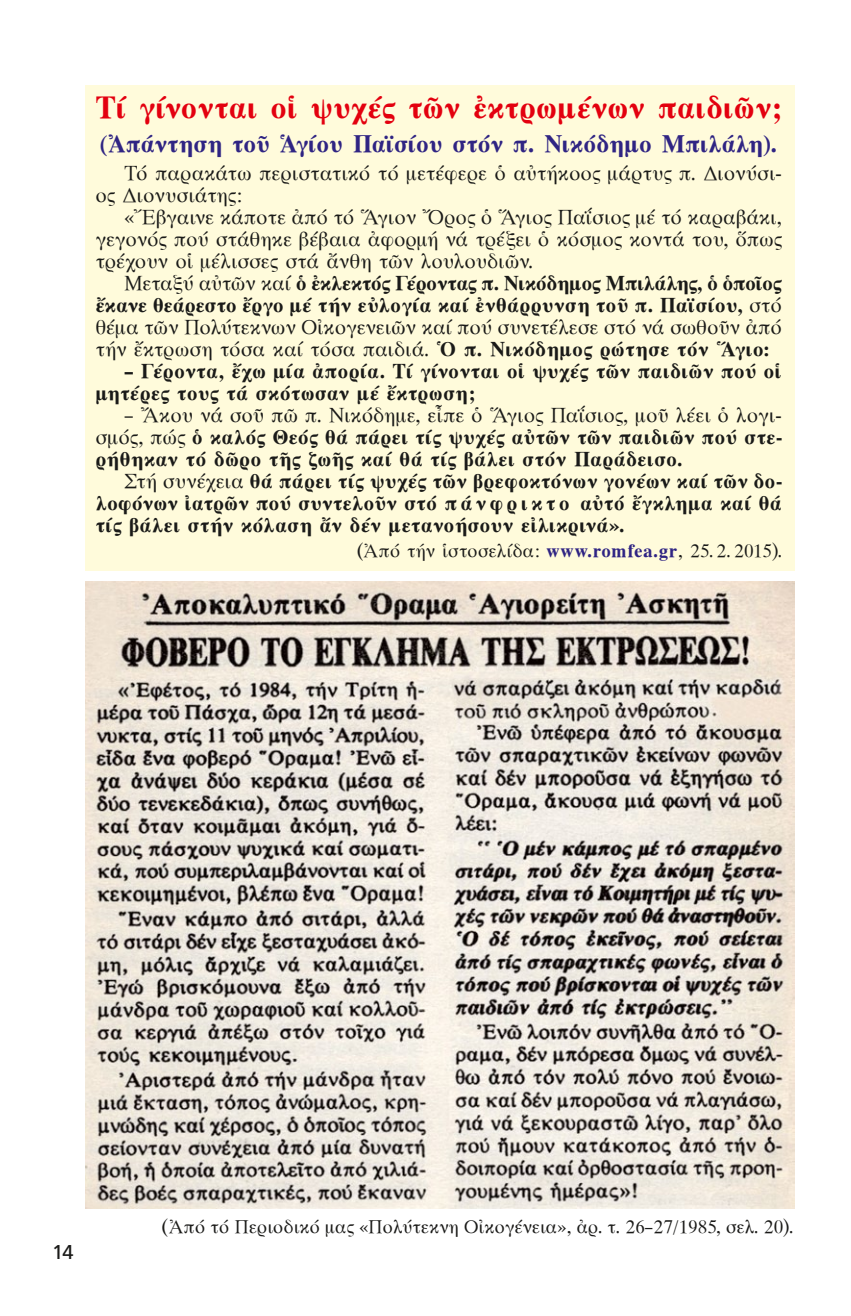
<style>
.page{position:relative;width:851px;height:1316px;background:#fff}
.page>*{position:absolute;margin:0;border:0;box-sizing:border-box;transform-origin:0 0}
.t1{font:700 32px "Mg Old Times UC Pol";letter-spacing:-.005em;color:#e3000f}
.t2{font:700 25px "Mg Old Times UC Pol";letter-spacing:-.015em;color:#2f2483}
.t3{font:21px/22px "Mg Old Times UC Pol Normal";color:#1a1a18}
.t4{font:700 21px/22px "Mg Old Times UC Pol";letter-spacing:.005em;color:#1a1a18}
.t5{font:700 21px/22px "Mg Old Times UC Pol";letter-spacing:-.015em;color:#1a1a18;text-align:right}
.t6{font:20px "PF Catalog Poly";color:#1a1a18}
.t7{font:19px "Mg Old Times UC Pol Normal";color:#1a1a18}
.s1{font-family:"Mg Old Times UC Pol Normal";font-weight:400}
.s2{font-family:"Mg Old Times UC Pol";font-weight:700}
.s3{font-family:"Mg Old Times UC Pol";font-weight:700;color:#2f2483}
</style>
<div class="page">
<div style="left:85px;top:85px;width:709px;height:485px;background:#fffbdb"></div>
<img style="left:85px;top:581px;width:709px;height:626px">
<h1 class="t1" style="left:96px;top:91px;width:687px">Τί γίνονται οἱ ψυχές τῶν ἐκτρωμένων παιδιῶν;</h1>
<p class="t2" style="left:101px;top:130px;width:679px">(Ἀπάντηση τοῦ Ἁγίου Παϊσίου στόν π. Νικόδημο Μπιλάλη).</p>
<p class="t3" style="left:96px;top:162px;width:687px;text-indent:28px">Τό παρακάτω περιστατικό τό μετέφερε ὁ αὐτήκοος μάρτυς π. Διονύσι&shy;ος Διονυσιάτης:</p>
<p class="t3" style="left:96px;top:206px;width:688px;text-align:justify;text-indent:28px">«Ἔβγαινε κάποτε ἀπό τό Ἅγιον Ὄρος ὁ Ἅγιος Παΐσιος μέ τό καραβάκι, γεγονός πού στάθηκε βέβαια ἀφορμή νά τρέξει ὁ κόσμος κοντά του, ὅπως τρέχουν οἱ μέλισσες στά ἄνθη τῶν λουλουδιῶν.</p>
<p class="t5" style="left:96px;top:272px;width:687px"><span class="s1">Μεταξύ αὐτῶν καί</span> ὁ ἐκλεκτός Γέροντας π. Νικόδημος Μπιλάλης, ὁ ὁποῖος ἔκανε θεάρεστο ἔργο μέ τήν εὐλογία καί ἐνθάρρυνση τοῦ π. Παϊσίου, <span class="s1">στό</span></p>
<p class="t3" style="left:96px;top:316px;width:687px">θέμα τῶν Πολύτεκνων Οἰκογενειῶν καί πού συνετέλεσε στό νά σωθοῦν ἀπό τήν ἔκτρωση τόσα καί τόσα παιδιά. <span class="s2">Ὁ π. Νικόδημος ρώτησε τόν Ἅγιο:</span></p>
<p class="t4" style="left:96px;top:360px;width:687px;text-indent:28px">– Γέροντα, ἔχω μία ἀπορία. Τί γίνονται οἱ ψυχές τῶν παιδιῶν πού οἱ μητέρες τους τά σκότωσαν μέ ἔκτρωση;</p>
<p class="t3" style="left:125px;top:404px;width:659px">– Ἄκου νά σοῦ πῶ π. Νικόδημε, εἶπε ὁ Ἅγιος Παΐσιος, μοῦ λέει ὁ λογι-</p>
<p class="t4" style="left:96px;top:426px;width:687px"><span class="s1">σμός, πώς</span> ὁ καλός Θεός θά πάρει τίς ψυχές αὐτῶν τῶν παιδιῶν πού στε&shy;ρήθηκαν τό δῶρο τῆς ζωῆς καί θά τίς βάλει στόν Παράδεισο.</p>
<p class="t4" style="left:96px;top:470px;width:688px;text-align:justify;text-indent:28px"><span class="s1">Στή συνέχεια</span> θά πάρει τίς ψυχές τῶν βρεφοκτόνων γονέων καί τῶν δο&shy;λοφόνων ἰατρῶν πού συντελοῦν στό π ά ν φ ρ ι κ τ ο αὐτό ἔγκλημα καί θά τίς βάλει στήν κόλαση ἄν δέν μετανοήσουν εἰλικρινά».</p>
<p class="t7" style="left:358px;top:540px;width:426px">(Ἀπό τήν ἱστοσελίδα: <span class="s3">www.romfea.gr</span>, 25. 2. 2015).</p>
<p class="t6" style="left:52px;top:1240px;width:23px">14</p>
<p class="t7" style="left:163px;top:1216px;width:633px">(Ἀπό τό Περιοδικό μας «Πολύτεκνη Οἰκογένεια», ἀρ. τ. 26–27/1985, σελ. 20).</p>
</div>
